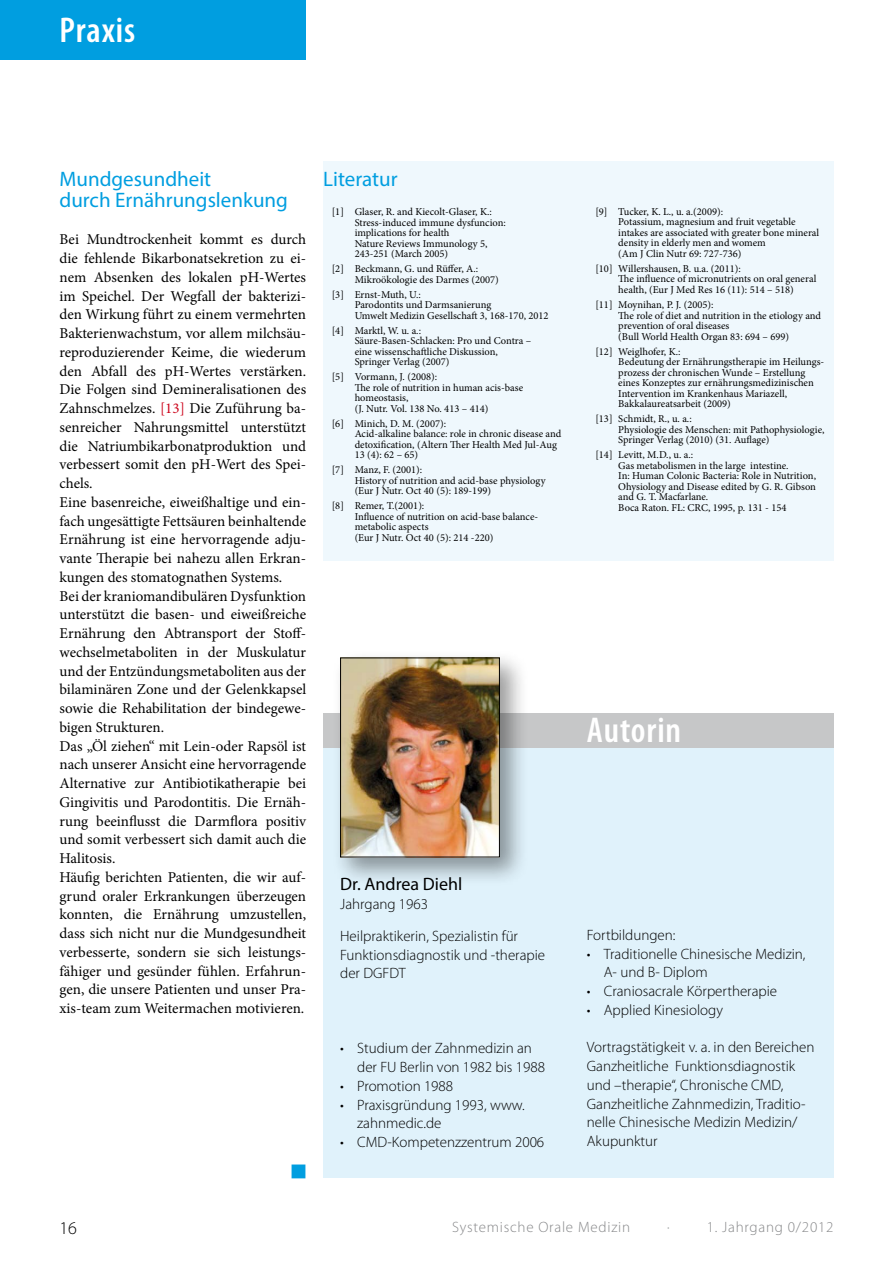
<style>
.page{position:relative;width:893px;height:1263px;background:#fff}
.page>*{position:absolute;margin:0;border:0;box-sizing:border-box;transform-origin:0 0}
.t1{font:600 condensed 36px "Myriad Pro";letter-spacing:.025em;color:#fff}
.t2{font:21px/21px "Myriad Pro";color:#009ee0}
.t3{font:18px "Myriad Pro";color:#000}
.t4{font:300 18px "Myriad Pro";color:#000}
.t5{font:15px/18.8px "Minion Pro";color:#000}
.t6{font:300 15px/18.8px "Myriad Pro";color:#000}
.t7{font:300 15px "Myriad Pro";letter-spacing:.05em;color:#87888a}
.t8{font:10.5px/10.5px "Minion Pro";color:#000}
.s1{color:#cd071e}
</style>
<div class="page">
<div style="left:0;top:0;width:306px;height:60px;background:#009ee0"></div>
<div style="left:323px;top:162px;width:510px;height:399px;background:#eff8fd"></div>
<div style="left:323px;top:731px;width:510px;height:447px;background:#e0f2fb"></div>
<div style="left:323px;top:713px;width:510px;height:35px;background:#c6c7c8"></div>
<div style="left:332px;top:649px;width:197px;height:238px;background:#000;opacity:.4"></div>
<img style="left:342px;top:659px;width:156px;height:196px">
<div style="left:340px;top:657px;width:160px;height:200px;border:1px solid #000"></div>
<h1 class="t1" style="left:60px;top:10px;width:77px">Praxis</h1>
<h2 class="t2" style="left:60px;top:168px;width:230px">Mundgesundheit<br>durch Ernährungslenkung</h2>
<p class="t5" style="left:60px;top:230px;width:248px">Bei Mundtrockenheit kommt es durch die fehlende Bikarbonatsekretion zu ei&shy;nem Absenken des lokalen pH-Wertes im Speichel. Der Wegfall der bakterizi&shy;den Wirkung führt zu einem vermehrten Bakterienwachstum, vor allem milchsäu&shy;reproduzierender Keime, die wiederum den Abfall des pH-Wertes verstärken.<br>Die Folgen sind Demineralisationen des Zahnschmelzes. <span class="s1">[13]</span> Die Zuführung ba&shy;senreicher Nahrungsmittel unterstützt die Natriumbikarbonatproduktion und verbessert somit den pH-Wert des Spei&shy;chels.<br>Eine basenreiche, eiweißhaltige und ein&shy;fach ungesättigte Fettsäuren beinhaltende Ernährung ist eine hervorragende adju&shy;vante Therapie bei nahezu allen Erkran&shy;kungen des stomatognathen Systems.<br>Bei der kraniomandibulären Dysfunktion unterstützt die basen- und eiweißreiche Ernährung den Abtransport der Stoff&shy;wechselmetaboliten in der Muskulatur und der Entzündungsmetaboliten aus der bilaminären Zone und der Gelenkkapsel sowie die Rehabilitation der bindegewe&shy;bigen Strukturen.<br>Das „Öl ziehen“ mit Lein-oder Rapsöl ist nach unserer Ansicht eine hervorragende Alternative zur Antibiotikatherapie bei Gingivitis und Parodontitis. Die Ernäh&shy;rung beeinflusst die Darmflora positiv und somit verbessert sich damit auch die Halitosis.<br>Häufig berichten Patienten, die wir auf&shy;grund oraler Erkrankungen überzeugen konnten, die Ernährung umzustellen, dass sich nicht nur die Mundgesundheit verbesserte, sondern sie sich leistungs&shy;fähiger und gesünder fühlen. Erfahrun&shy;gen, die unsere Patienten und unser Pra&shy;xis-team zum Weitermachen motivieren.</p>
<h2 class="t2" style="left:323px;top:168px;width:76px">Literatur</h2>
<p class="t8" style="left:355px;top:207px;width:153px;text-indent:-23px">[1] Glaser, R. and Kiecolt-Glaser, K.:<br>Stress-induced immune dysfuncion: implications for health<br>Nature Reviews Immunology 5,<br>243-251 (March 2005)</p>
<p class="t8" style="left:355px;top:264px;width:146px;text-indent:-23px">[2] Beckmann, G. und Rüffer, A.:<br>Mikroökologie des Darmes (2007)</p>
<p class="t8" style="left:355px;top:289px;width:195px;text-indent:-23px">[3] Ernst-Muth, U.:<br>Parodontits und Darmsanierung<br>Umwelt Medizin Gesellschaft 3, 168-170, 2012</p>
<p class="t8" style="left:355px;top:325px;width:178px;text-indent:-23px">[4] Marktl, W. u. a.:<br>Säure-Basen-Schlacken: Pro und Contra – eine wissenschaftliche Diskussion,<br>Springer Verlag (2007)</p>
<p class="t8" style="left:355px;top:372px;width:170px;text-indent:-23px">[5] Vormann, J. (2008):<br>The role of nutrition in human acis-base homeostasis,<br>(J. Nutr. Vol. 138 No. 413 – 414)</p>
<p class="t8" style="left:355px;top:418px;width:208px;text-indent:-23px">[6] Minich, D. M. (2007):<br>Acid-alkaline balance: role in chronic disease and detoxification, (Altern Ther Health Med Jul-Aug 13 (4): 62 – 65)</p>
<p class="t8" style="left:355px;top:465px;width:192px;text-indent:-23px">[7] Manz, F. (2001):<br>History of nutrition and acid-base physiology (Eur J Nutr. Oct 40 (5): 189-199)</p>
<p class="t8" style="left:355px;top:501px;width:185px;text-indent:-23px">[8] Remer, T.(2001):<br>Influence of nutrition on acid-base balance&shy;metabolic aspects<br>(Eur J Nutr. Oct 40 (5): 214 -220)</p>
<h3 class="t3" style="left:340px;top:873px;width:124px">Dr. Andrea Diehl</h3>
<h3 class="t6" style="left:340px;top:888px;width:179px;line-height:32.1px">Jahrgang 1963<br>Heilpraktikerin, Spezialistin für</h3>
<h3 class="t6" style="left:340px;top:945px;width:207px">Funktionsdiagnostik und -therapie der DGFDT</h3>
<h3 class="t6" style="left:357px;top:1039px;width:189px;text-indent:-17px">• Studium der Zahnmedizin an der FU Berlin von 1982 bis 1988</h3>
<h3 class="t6" style="left:340px;top:1077px;width:115px">• Promotion 1988</h3>
<h3 class="t6" style="left:357px;top:1095px;width:169px;text-indent:-17px">• Praxisgründung 1993, www. zahnmedic.de</h3>
<h3 class="t6" style="left:340px;top:1133px;width:206px">• CMD-Kompetenzzentrum 2006</h3>
<p class="t8" style="left:618px;top:206px;width:202px;text-indent:-23px">[9] Tucker, K. L., u. a.(2009):<br>Potassium, magnesium and fruit vegetable intakes are associated with greater bone mineral density in elderly men and womem<br>(Am J Clin Nutr 69: 727-736)</p>
<p class="t8" style="left:618px;top:263px;width:199px;text-indent:-23px">[10] Willershausen, B. u.a. (2011):<br>The influence of micronutrients on oral general health, (Eur J Med Res 16 (11): 514 – 518)</p>
<p class="t8" style="left:618px;top:299px;width:204px;text-indent:-23px">[11] Moynihan, P. J. (2005):<br>The role of diet and nutrition in the etiology and prevention of oral diseases<br>(Bull World Health Organ 83: 694 – 699)</p>
<p class="t8" style="left:618px;top:346px;width:207px;text-indent:-23px">[12] Weiglhofer, K.:<br>Bedeutung der Ernährungstherapie im Heilungs&shy;prozess der chronischen Wunde – Erstellung eines Konzeptes zur ernährungsmedizinischen Intervention im Krankenhaus Mariazell, Bakkalaureatsarbeit (2009)</p>
<p class="t8" style="left:618px;top:413px;width:208px;text-indent:-23px">[13] Schmidt, R., u. a.:<br>Physiologie des Menschen: mit Pathophysiologie,<br>Springer Verlag (2010) (31. Auflage)</p>
<p class="t8" style="left:618px;top:449px;width:199px;text-indent:-23px">[14] Levitt, M.D., u. a.:<br>Gas metabolismen in the large intestine.<br>In: Human Colonic Bacteria: Role in Nutrition, Ohysiology and Disease edited by G. R. Gibson and G. T. Macfarlane.<br>Boca Raton. FL: CRC, 1995, p. 131 - 154</p>
<h1 class="t1" style="left:587px;top:710px;width:96px">Autorin</h1>
<h3 class="t6" style="left:587px;top:926px;width:90px">Fortbildungen:</h3>
<h3 class="t6" style="left:604px;top:944px;width:203px;text-indent:-17px">• Traditionelle Chinesische Medizin,<br>A- und B- Diplom</h3>
<h3 class="t6" style="left:587px;top:982px;width:192px">• Craniosacrale Körpertherapie</h3>
<h3 class="t6" style="left:587px;top:1001px;width:138px">• Applied Kinesiology</h3>
<h3 class="t6" style="left:587px;top:1038px;width:229px">Vortragstätigkeit v. a. in den Bereichen Ganzheitliche Funktionsdiagnostik und –therapie“, Chronische CMD, Ganzheitliche Zahnmedizin, Traditio&shy;nelle Chinesische Medizin Medizin/ Akupunktur</h3>
<h3 class="t4" style="left:60px;top:1218px;width:19px">16</h3>
<h3 class="t7" style="left:452px;top:1218px;width:179px">Systemische Orale Medizin</h3>
<h3 class="t7" style="left:667px;top:1218px;width:4px">·</h3>
<h3 class="t7" style="left:707px;top:1218px;width:128px">1. Jahrgang 0/2012</h3>
</div>
